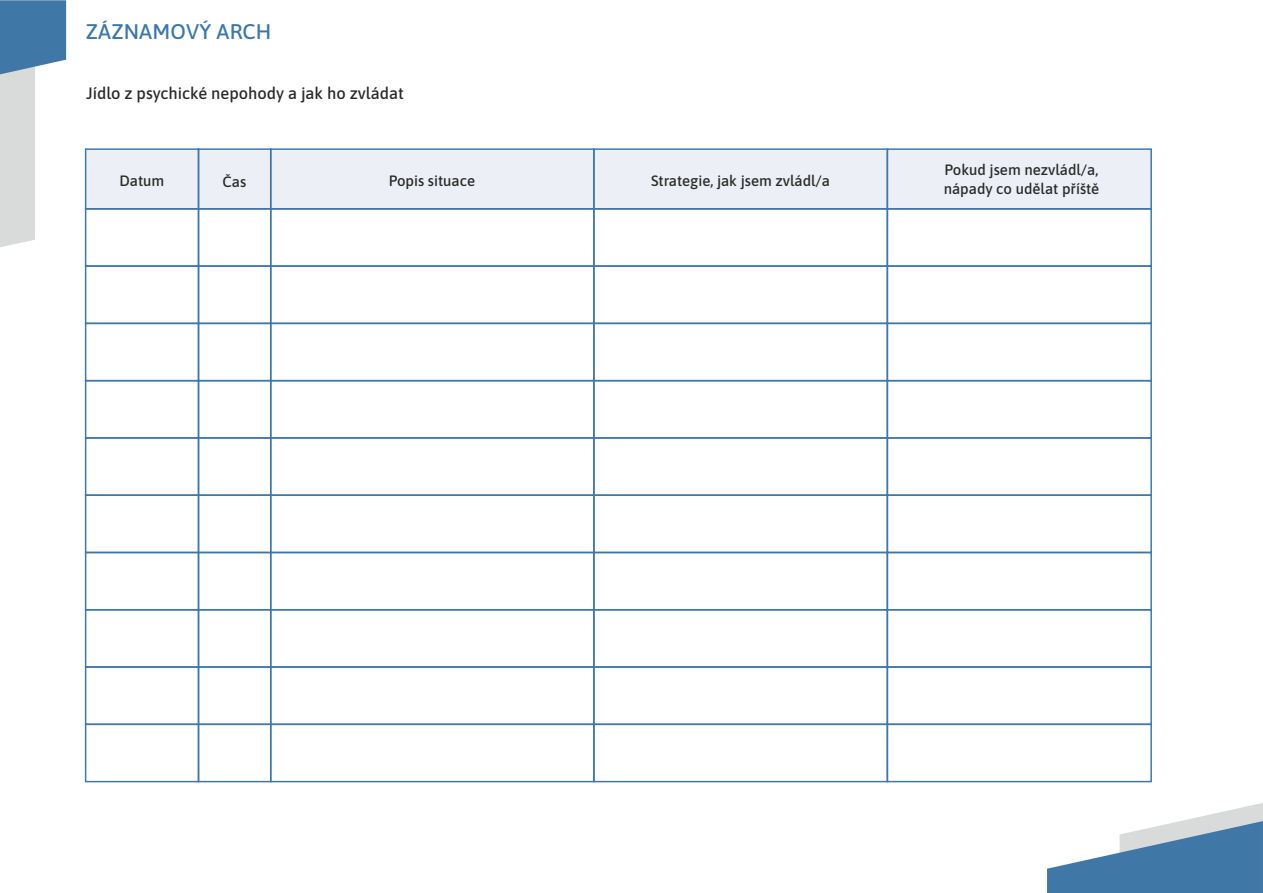
<style>
.page{position:relative;width:1263px;height:893px;background:#fff}
.page>*{position:absolute;margin:0;border:0;box-sizing:border-box;transform-origin:0 0}
.t1{font:500 21.15px "Asap";letter-spacing:.01em;color:#3f77a7}
.t2{font:500 16.5px "Asap";color:#2b2a29}
.t3{font:500 15px/18.8px "Asap";color:#2b2a29}
</style>
<div class="page">
<svg style="left:0;top:0;width:66px;height:247px"></svg>
<svg style="left:1047px;top:803px;width:216px;height:90px"></svg>
<div style="left:86px;top:149px;width:1065px;height:60px;background:#eceff5"></div>
<div style="left:85px;top:148px;width:114px;height:62px;border:1px solid #3f77a7"></div>
<div style="left:85px;top:208px;width:114px;height:59px;border:1px solid #3f77a7"></div>
<div style="left:85px;top:265px;width:114px;height:59px;border:1px solid #3f77a7"></div>
<div style="left:85px;top:323px;width:114px;height:58px;border:1px solid #3f77a7"></div>
<div style="left:85px;top:380px;width:114px;height:59px;border:1px solid #3f77a7"></div>
<div style="left:85px;top:437px;width:114px;height:59px;border:1px solid #3f77a7"></div>
<div style="left:198px;top:148px;width:73px;height:62px;border:1px solid #3f77a7"></div>
<div style="left:198px;top:208px;width:73px;height:59px;border:1px solid #3f77a7"></div>
<div style="left:198px;top:265px;width:73px;height:59px;border:1px solid #3f77a7"></div>
<div style="left:198px;top:323px;width:73px;height:58px;border:1px solid #3f77a7"></div>
<div style="left:198px;top:380px;width:73px;height:59px;border:1px solid #3f77a7"></div>
<div style="left:198px;top:437px;width:73px;height:59px;border:1px solid #3f77a7"></div>
<div style="left:270px;top:148px;width:325px;height:62px;border:1px solid #3f77a7"></div>
<div style="left:593px;top:148px;width:295px;height:62px;border:1px solid #3f77a7"></div>
<div style="left:887px;top:148px;width:265px;height:62px;border:1px solid #3f77a7"></div>
<div style="left:270px;top:208px;width:325px;height:59px;border:1px solid #3f77a7"></div>
<div style="left:270px;top:265px;width:325px;height:59px;border:1px solid #3f77a7"></div>
<div style="left:270px;top:323px;width:325px;height:58px;border:1px solid #3f77a7"></div>
<div style="left:270px;top:380px;width:325px;height:59px;border:1px solid #3f77a7"></div>
<div style="left:270px;top:437px;width:325px;height:59px;border:1px solid #3f77a7"></div>
<div style="left:593px;top:208px;width:295px;height:59px;border:1px solid #3f77a7"></div>
<div style="left:887px;top:208px;width:265px;height:59px;border:1px solid #3f77a7"></div>
<div style="left:593px;top:265px;width:295px;height:59px;border:1px solid #3f77a7"></div>
<div style="left:887px;top:265px;width:265px;height:59px;border:1px solid #3f77a7"></div>
<div style="left:593px;top:323px;width:295px;height:58px;border:1px solid #3f77a7"></div>
<div style="left:887px;top:323px;width:265px;height:58px;border:1px solid #3f77a7"></div>
<div style="left:593px;top:380px;width:295px;height:59px;border:1px solid #3f77a7"></div>
<div style="left:887px;top:380px;width:265px;height:59px;border:1px solid #3f77a7"></div>
<div style="left:593px;top:437px;width:295px;height:59px;border:1px solid #3f77a7"></div>
<div style="left:887px;top:437px;width:265px;height:59px;border:1px solid #3f77a7"></div>
<div style="left:85px;top:494px;width:114px;height:59px;border:1px solid #3f77a7"></div>
<div style="left:85px;top:552px;width:114px;height:58px;border:1px solid #3f77a7"></div>
<div style="left:85px;top:609px;width:114px;height:59px;border:1px solid #3f77a7"></div>
<div style="left:85px;top:666px;width:114px;height:59px;border:1px solid #3f77a7"></div>
<div style="left:85px;top:724px;width:114px;height:58px;border:1px solid #3f77a7"></div>
<div style="left:198px;top:494px;width:73px;height:59px;border:1px solid #3f77a7"></div>
<div style="left:198px;top:552px;width:73px;height:58px;border:1px solid #3f77a7"></div>
<div style="left:198px;top:609px;width:73px;height:59px;border:1px solid #3f77a7"></div>
<div style="left:198px;top:666px;width:73px;height:59px;border:1px solid #3f77a7"></div>
<div style="left:198px;top:724px;width:73px;height:58px;border:1px solid #3f77a7"></div>
<div style="left:270px;top:494px;width:325px;height:59px;border:1px solid #3f77a7"></div>
<div style="left:270px;top:552px;width:325px;height:58px;border:1px solid #3f77a7"></div>
<div style="left:270px;top:609px;width:325px;height:59px;border:1px solid #3f77a7"></div>
<div style="left:270px;top:666px;width:325px;height:59px;border:1px solid #3f77a7"></div>
<div style="left:270px;top:724px;width:325px;height:58px;border:1px solid #3f77a7"></div>
<div style="left:593px;top:494px;width:295px;height:59px;border:1px solid #3f77a7"></div>
<div style="left:887px;top:494px;width:265px;height:59px;border:1px solid #3f77a7"></div>
<div style="left:593px;top:552px;width:295px;height:58px;border:1px solid #3f77a7"></div>
<div style="left:887px;top:552px;width:265px;height:58px;border:1px solid #3f77a7"></div>
<div style="left:593px;top:609px;width:295px;height:59px;border:1px solid #3f77a7"></div>
<div style="left:887px;top:609px;width:265px;height:59px;border:1px solid #3f77a7"></div>
<div style="left:593px;top:666px;width:295px;height:59px;border:1px solid #3f77a7"></div>
<div style="left:887px;top:666px;width:265px;height:59px;border:1px solid #3f77a7"></div>
<div style="left:593px;top:724px;width:295px;height:58px;border:1px solid #3f77a7"></div>
<div style="left:887px;top:724px;width:265px;height:58px;border:1px solid #3f77a7"></div>
<h1 class="t1" style="left:86px;top:19px;width:187px">ZÁZNAMOVÝ ARCH</h1>
<p class="t2" style="left:86px;top:83px;width:319px">Jídlo z psychické nepohody a jak ho zvládat</p>
<p class="t3" style="left:119px;top:171px;width:46px">Datum</p>
<p class="t3" style="left:223px;top:172px;width:25px">Čas</p>
<p class="t3" style="left:389px;top:172px;width:88px">Popis situace</p>
<p class="t3" style="left:651px;top:171px;width:181px">Strategie, jak jsem zvládl/a</p>
<p class="t3" style="left:944px;top:160px;width:157px">Pokud jsem nezvládl/a, nápady co udělat příště</p>
</div>
